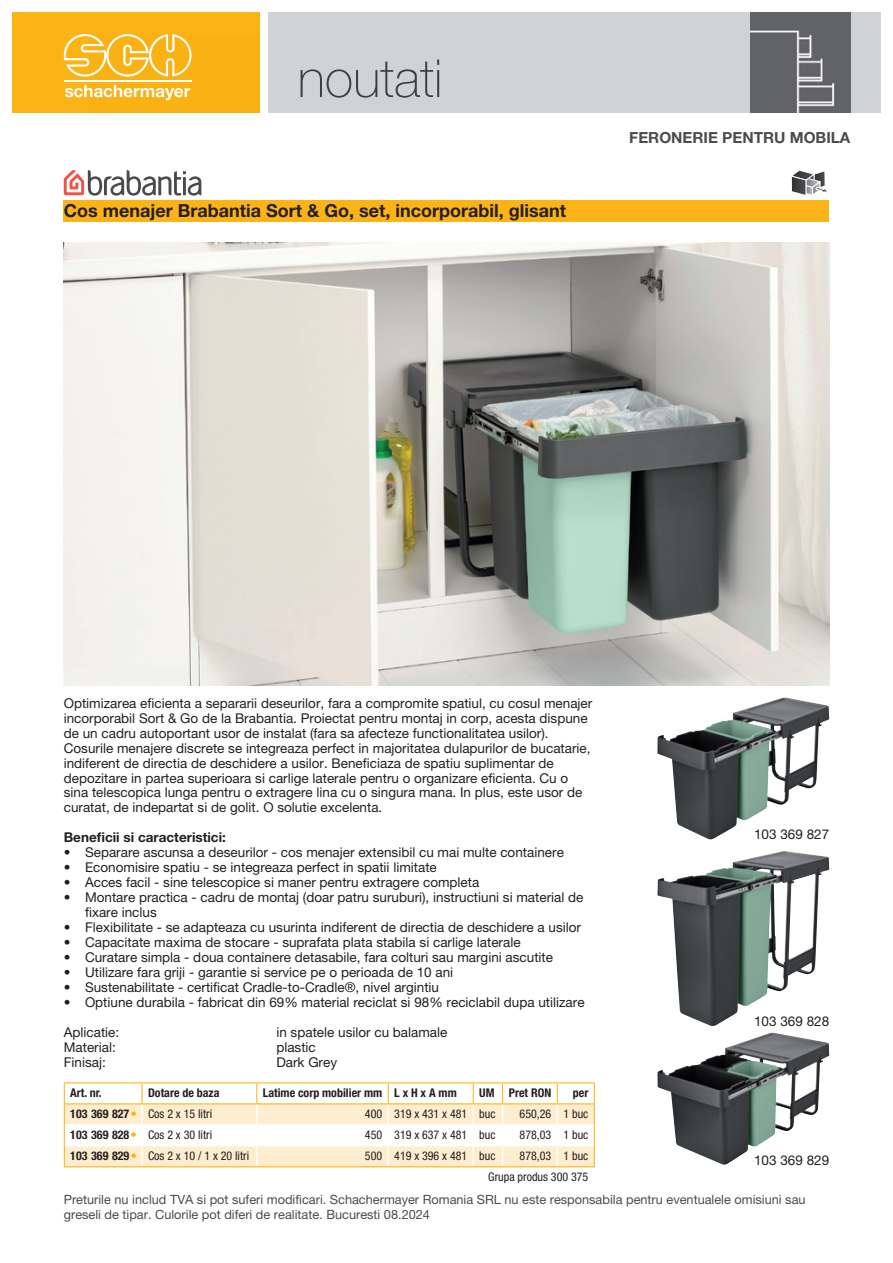
<style>
.page{position:relative;width:893px;height:1263px;background:#fff}
.page>*{position:absolute;margin:0;border:0;box-sizing:border-box;transform-origin:0 0}
.t1{font:100 52.5px "Helvetica Neue LT Pro";color:#4b4c4d}
.ProduktgruppeName{font:700 18px "Helvetica Neue LT Pro";color:#231f20}
.t2{font:700 15.3px "Helvetica Neue LT Pro";color:#4b4c4d}
.ProduktblockAbsatz{font:13.5px/14.9px "Helvetica Neue LT Pro";color:#231f20}
.ProduktblockMerkmale{font:13.5px "Helvetica Neue LT Pro";color:#231f20}
.ProduktblockAbsatz-2{font:700 13.5px "Helvetica Neue LT Pro";color:#231f20}
.t3{font:12.75px/14.4px "Helvetica Neue LT Pro";color:#4b4c4d}
.TabellenZelleLinks{font:condensed 12px "Helvetica Neue LT Pro";color:#231f20}
.TabellenZelleRechts{font:condensed 12px "Helvetica Neue LT Pro";color:#231f20}
.TabellenKopfRechts{font:700 condensed 12px "Helvetica Neue LT Pro";color:#231f20}
.TabellenKopfLinks{font:700 condensed 12px "Helvetica Neue LT Pro";color:#231f20}
.TabellenZelleArtNr{font:700 condensed 12px "Helvetica Neue LT Pro";color:#231f20}
.TabellenFuss{font:condensed 12px "Helvetica Neue LT Pro";color:#231f20}
.TabellenZelleArtNr-2{font:4.5px "Webdings";color:#fbb316}
</style>
<div class="page">
<div style="left:13px;top:13px;width:246px;height:100px;background:#fcb315"></div>
<div style="left:89px;top:34px;width:170px;height:79px;background:#fab113"></div>
<div style="left:268px;top:13px;width:612px;height:100px;background:#d1d2d4"></div>
<svg style="left:64px;top:34px;width:128px;height:43px;background:#fbc248"></svg>
<svg style="left:65px;top:85px;width:125px;height:15px"></svg>
<hr style="left:64px;top:81px;width:128px;height:1px;background:#fff">
<img style="left:750px;top:13px;width:100px;height:100px">
<svg style="left:791px;top:170px;width:36px;height:25px"></svg>
<svg style="left:64px;top:1167px;width:530px;height:1px"></svg>
<hr style="left:64px;top:1082px;width:78px;height:1px;background:#fbb316">
<hr style="left:142px;top:1082px;width:115px;height:1px;background:#fbb316">
<hr style="left:257px;top:1082px;width:131px;height:1px;background:#fbb316">
<hr style="left:388px;top:1082px;width:85px;height:1px;background:#fbb316">
<hr style="left:473px;top:1082px;width:30px;height:1px;background:#fbb316">
<svg style="left:64px;top:1083px;width:531px;height:83px"></svg>
<hr style="left:503px;top:1082px;width:54px;height:1px;background:#fbb316">
<hr style="left:557px;top:1082px;width:38px;height:1px;background:#fbb316">
<hr style="left:503px;top:1103px;width:54px;height:1px;background:#fbb316">
<hr style="left:557px;top:1103px;width:38px;height:1px;background:#fbb316">
<hr style="left:64px;top:1166px;width:78px;height:1px;background:#fbb316">
<hr style="left:142px;top:1166px;width:115px;height:1px;background:#fbb316">
<hr style="left:257px;top:1166px;width:131px;height:1px;background:#fbb316">
<hr style="left:388px;top:1166px;width:85px;height:1px;background:#fbb316">
<hr style="left:473px;top:1166px;width:30px;height:1px;background:#fbb316">
<hr style="left:503px;top:1166px;width:54px;height:1px;background:#fbb316">
<hr style="left:557px;top:1166px;width:38px;height:1px;background:#fbb316">
<hr style="left:65px;top:1124px;width:77px;height:1px;background:#fff">
<hr style="left:142px;top:1124px;width:115px;height:1px;background:#fff">
<hr style="left:257px;top:1124px;width:131px;height:1px;background:#fff">
<hr style="left:388px;top:1124px;width:85px;height:1px;background:#fff">
<hr style="left:473px;top:1124px;width:30px;height:1px;background:#fff">
<hr style="left:503px;top:1124px;width:54px;height:1px;background:#fff">
<hr style="left:557px;top:1124px;width:37px;height:1px;background:#fff">
<hr style="left:65px;top:1145px;width:77px;height:1px;background:#fff">
<hr style="left:142px;top:1145px;width:115px;height:1px;background:#fff">
<hr style="left:257px;top:1145px;width:131px;height:1px;background:#fff">
<hr style="left:388px;top:1145px;width:85px;height:1px;background:#fff">
<hr style="left:473px;top:1145px;width:30px;height:1px;background:#fff">
<hr style="left:503px;top:1145px;width:54px;height:1px;background:#fff">
<hr style="left:557px;top:1145px;width:37px;height:1px;background:#fff">
<div style="left:64px;top:200px;width:765px;height:21px;background:#fbb318"></div>
<svg style="left:64px;top:170px;width:137px;height:26px"></svg>
<img style="left:657px;top:698px;width:172px;height:141px">
<img style="left:657px;top:851px;width:159px;height:175px">
<img style="left:657px;top:1033px;width:161px;height:132px">
<img style="left:64px;top:242px;width:765px;height:444px">
<h1 class="t1" style="left:298px;top:48px;width:146px">noutati</h1>
<p class="ProduktgruppeName" style="left:64px;top:199px;width:504px">Cos menajer Brabantia Sort &amp; Go, set, incorporabil, glisant</p>
<p class="t2" style="left:629px;top:128px;width:223px">FERONERIE PENTRU MOBILA</p>
<p class="ProduktblockAbsatz" style="left:64px;top:696px;width:530px">Optimizarea eficienta a separarii deseurilor, fara a compromite spatiul, cu cosul menajer incorporabil Sort &amp; Go de la Brabantia. Proiectat pentru montaj in corp, acesta dispune de un cadru autoportant usor de instalat (fara sa afecteze functionalitatea usilor).<br>Cosurile menajere discrete se integreaza perfect in majoritatea dulapurilor de bucatarie, indiferent de directia de deschidere a usilor. Beneficiaza de spatiu suplimentar de depozitare in partea superioara si carlige laterale pentru o organizare eficienta. Cu o sina telescopica lunga pentru o extragere lina cu o singura mana. In plus, este usor de curatat, de indepartat si de golit. O solutie excelenta.</p>
<p class="ProduktblockAbsatz-2" style="left:64px;top:829px;width:164px">Beneficii si caracteristici:</p>
<p class="ProduktblockAbsatz" style="left:64px;top:845px;width:502px">• Separare ascunsa a deseurilor - cos menajer extensibil cu mai multe containere</p>
<p class="ProduktblockAbsatz" style="left:64px;top:860px;width:375px">• Economisire spatiu - se integreaza perfect in spatii limitate</p>
<p class="ProduktblockAbsatz" style="left:64px;top:875px;width:417px">• Acces facil - sine telescopice si maner pentru extragere completa</p>
<p class="ProduktblockAbsatz" style="left:85px;top:890px;width:500px;text-indent:-21px">• Montare practica - cadru de montaj (doar patru suruburi), instructiuni si material de fixare inclus</p>
<p class="ProduktblockAbsatz" style="left:64px;top:920px;width:519px">• Flexibilitate - se adapteaza cu usurinta indiferent de directia de deschidere a usilor</p>
<p class="ProduktblockAbsatz" style="left:64px;top:935px;width:458px">• Capacitate maxima de stocare - suprafata plata stabila si carlige laterale</p>
<p class="ProduktblockAbsatz" style="left:64px;top:950px;width:491px">• Curatare simpla - doua containere detasabile, fara colturi sau margini ascutite</p>
<p class="ProduktblockAbsatz" style="left:64px;top:965px;width:391px">• Utilizare fara griji - garantie si service pe o perioada de 10 ani</p>
<p class="ProduktblockAbsatz" style="left:64px;top:980px;width:377px">• Sustenabilitate - certificat Cradle-to-Cradle®, nivel argintiu</p>
<p class="ProduktblockAbsatz" style="left:64px;top:995px;width:522px">• Optiune durabila - fabricat din 69% material reciclat si 98% reciclabil dupa utilizare</p>
<p class="ProduktblockMerkmale" style="left:64px;top:1024px;width:57px">Aplicatie:</p>
<p class="ProduktblockMerkmale" style="left:276px;top:1024px;width:173px">in spatele usilor cu balamale</p>
<p class="ProduktblockMerkmale" style="left:64px;top:1039px;width:54px">Material:</p>
<p class="ProduktblockMerkmale" style="left:276px;top:1039px;width:41px">plastic</p>
<p class="ProduktblockMerkmale" style="left:64px;top:1054px;width:43px">Finisaj:</p>
<p class="ProduktblockMerkmale" style="left:276px;top:1054px;width:62px">Dark Grey</p>
<p class="TabellenKopfLinks" style="left:70px;top:1086px;width:33px">Art. nr.</p>
<p class="TabellenKopfLinks" style="left:148px;top:1086px;width:73px">Dotare de baza</p>
<p class="TabellenKopfRechts" style="left:263px;top:1086px;width:121px">Latime corp mobilier mm</p>
<p class="TabellenKopfLinks" style="left:394px;top:1086px;width:64px">L x H x A mm</p>
<p class="TabellenKopfLinks" style="left:479px;top:1086px;width:17px">UM</p>
<p class="TabellenKopfRechts" style="left:509px;top:1086px;width:44px">Pret RON</p>
<p class="TabellenKopfRechts" style="left:573px;top:1086px;width:17px">per</p>
<p class="TabellenZelleArtNr" style="left:70px;top:1107px;width:61px">103 369 827</p>
<p class="TabellenZelleArtNr-2" style="left:132px;top:1112px;width:6px">■</p>
<p class="TabellenZelleLinks" style="left:148px;top:1107px;width:66px">Cos 2 x 15 litri</p>
<p class="TabellenZelleRechts" style="left:365px;top:1107px;width:19px">400</p>
<p class="TabellenZelleLinks" style="left:394px;top:1107px;width:75px">319 x 431 x 481</p>
<p class="TabellenZelleLinks" style="left:479px;top:1107px;width:18px">buc</p>
<p class="TabellenZelleRechts" style="left:520px;top:1107px;width:33px">650,26</p>
<p class="TabellenZelleRechts" style="left:563px;top:1107px;width:26px">1 buc</p>
<p class="TabellenZelleArtNr" style="left:70px;top:1128px;width:61px">103 369 828</p>
<p class="TabellenZelleArtNr-2" style="left:132px;top:1133px;width:6px">■</p>
<p class="TabellenZelleLinks" style="left:148px;top:1128px;width:66px">Cos 2 x 30 litri</p>
<p class="TabellenZelleRechts" style="left:365px;top:1128px;width:19px">450</p>
<p class="TabellenZelleLinks" style="left:394px;top:1128px;width:75px">319 x 637 x 481</p>
<p class="TabellenZelleLinks" style="left:479px;top:1128px;width:18px">buc</p>
<p class="TabellenZelleRechts" style="left:520px;top:1128px;width:33px">878,03</p>
<p class="TabellenZelleRechts" style="left:563px;top:1128px;width:26px">1 buc</p>
<p class="TabellenZelleArtNr" style="left:70px;top:1149px;width:61px">103 369 829</p>
<p class="TabellenZelleArtNr-2" style="left:132px;top:1154px;width:6px">■</p>
<p class="TabellenZelleLinks" style="left:148px;top:1149px;width:103px">Cos 2 x 10 / 1 x 20 litri</p>
<p class="TabellenZelleRechts" style="left:365px;top:1149px;width:19px">500</p>
<p class="TabellenZelleLinks" style="left:394px;top:1149px;width:75px">419 x 396 x 481</p>
<p class="TabellenZelleLinks" style="left:479px;top:1149px;width:18px">buc</p>
<p class="TabellenZelleRechts" style="left:520px;top:1149px;width:33px">878,03</p>
<p class="TabellenZelleRechts" style="left:563px;top:1149px;width:26px">1 buc</p>
<p class="TabellenFuss" style="left:488px;top:1170px;width:102px">Grupa produs 300 375</p>
<p class="ProduktblockAbsatz" style="left:754px;top:827px;width:77px">103 369 827</p>
<p class="ProduktblockAbsatz" style="left:754px;top:1013px;width:77px">103 369 828</p>
<p class="ProduktblockAbsatz" style="left:754px;top:1152px;width:77px">103 369 829</p>
<p class="t3" style="left:64px;top:1192px;width:743px">Preturile nu includ TVA si pot suferi modificari. Schachermayer Romania SRL nu este responsabila pentru eventualele omisiuni sau greseli de tipar. Culorile pot diferi de realitate. Bucuresti 08.2024</p>
</div>
